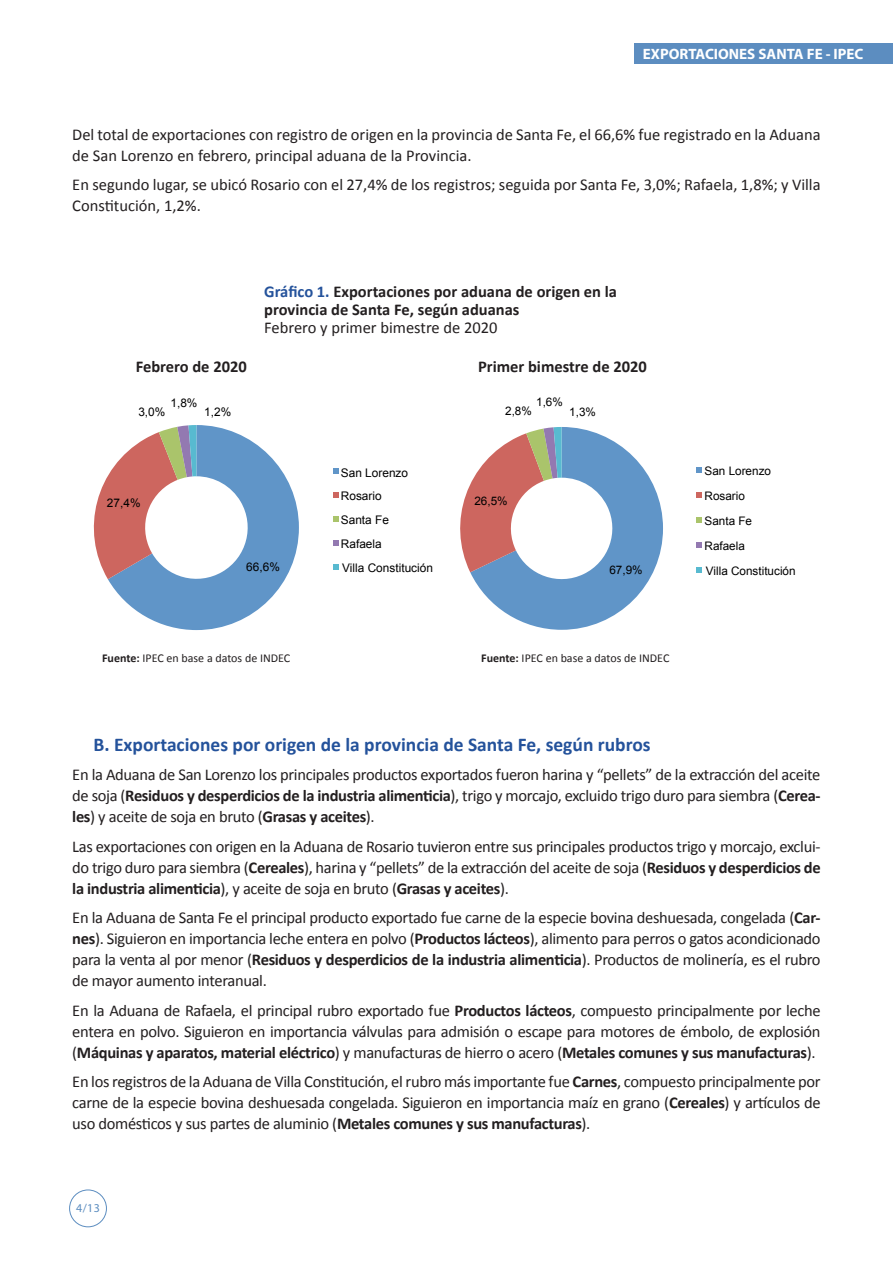
<style>
.page{position:relative;width:893px;height:1263px;background:#fff}
.page>*{position:absolute;margin:0;border:0;box-sizing:border-box;transform-origin:0 0}
.Subt_Tab{font:700 19.5px "Calibri";color:#24529b}
.Texto{font:16.5px/21px "Calibri";letter-spacing:-.02em;color:#231f20;text-align:justify}
.Texto-2{font:16.5px/21px "Calibri";color:#231f20}
.Cuadros{font:700 16.5px "Calibri";color:#231f20}
.Texto-3{font:700 16.5px "Calibri";color:#231f20}
.Cuadros-2{font:16.5px "Calibri";color:#231f20}
.t1{font:700 15px "Myriad Pro";color:#fff}
.Texto-4{font:12px "Calibri";color:#231f20}
.t2{font:12px "Myriad Pro";color:#5c8dc0}
.t3{font:11.85px/23.9px "Arial";color:#000}
.t4{font:11.7px/25px "Arial";color:#000}
.s1{color:#24529b}
.s2{font-weight:700}
</style>
<div class="page">
<div style="left:69px;top:1189px;width:38px;height:38px;border:1px solid #5c8dc0;border-radius:50%"></div>
<div style="left:634px;top:43px;width:259px;height:21px;background:#5c8dc0"></div>
<svg style="left:460px;top:427px;width:203px;height:203px"></svg>
<svg style="left:696px;top:467px;width:6px;height:5px"></svg>
<svg style="left:696px;top:492px;width:6px;height:5px"></svg>
<svg style="left:696px;top:517px;width:6px;height:5px"></svg>
<svg style="left:696px;top:542px;width:6px;height:5px"></svg>
<svg style="left:696px;top:567px;width:6px;height:6px"></svg>
<svg style="left:93px;top:425px;width:206px;height:205px"></svg>
<svg style="left:333px;top:468px;width:6px;height:6px"></svg>
<svg style="left:333px;top:492px;width:6px;height:6px"></svg>
<svg style="left:333px;top:516px;width:6px;height:6px"></svg>
<svg style="left:333px;top:540px;width:6px;height:6px"></svg>
<svg style="left:333px;top:564px;width:6px;height:6px"></svg>
<p class="t1" style="left:643px;top:44px;width:222px">EXPORTACIONES SANTA FE - IPEC</p>
<p class="Texto-2" style="left:72px;top:124px;width:750px">Del total de exportaciones con registro de origen en la provincia de Santa Fe, el 66,6% fue registrado en la Aduana de San Lorenzo en febrero, principal aduana de la Provincia.</p>
<p class="Texto-2" style="left:72px;top:175px;width:750px">En segundo lugar, se ubicó Rosario con el 27,4% de los registros; seguida por Santa Fe, 3,0%; Rafaela, 1,8%; y Villa<br>Constitución, 1,2%.</p>
<p class="Cuadros" style="left:264px;top:281px;width:354px"><span class="s1">Gráfico 1.</span> Exportaciones por aduana de origen en la</p>
<p class="Cuadros" style="left:264px;top:299px;width:257px">provincia de Santa Fe, según aduanas</p>
<p class="Cuadros-2" style="left:264px;top:317px;width:235px">Febrero y primer bimestre de 2020</p>
<p class="Texto-3" style="left:136px;top:356px;width:113px">Febrero de 2020</p>
<p class="Texto-3" style="left:478px;top:356px;width:170px">Primer bimestre de 2020</p>
<p class="t3" style="left:170px;top:391px;width:29px">1,8%</p>
<p class="t3" style="left:138px;top:400px;width:29px">3,0%</p>
<p class="t3" style="left:204px;top:400px;width:29px">1,2%</p>
<p class="t4" style="left:536px;top:390px;width:28px">1,6%</p>
<p class="t4" style="left:505px;top:399px;width:28px">2,8%</p>
<p class="t4" style="left:569px;top:399px;width:28px">1,3%</p>
<p class="t3" style="left:107px;top:491px;width:35px">27,4%</p>
<p class="t3" style="left:246px;top:555px;width:35px">66,6%</p>
<p class="t3" style="left:341px;top:460px;width:94px">San Lorenzo<br>Rosario<br>Santa Fe<br>Rafaela<br>Villa Constitución</p>
<p class="t4" style="left:474px;top:488px;width:35px">26,5%</p>
<p class="t4" style="left:609px;top:557px;width:35px">67,9%</p>
<p class="Texto-4" style="left:102px;top:650px;width:190px"><span class="s2">Fuente:</span> IPEC en base a datos de INDEC</p>
<p class="Texto-4" style="left:481px;top:650px;width:190px"><span class="s2">Fuente:</span> IPEC en base a datos de INDEC</p>
<p class="t4" style="left:704px;top:458px;width:93px">San Lorenzo<br>Rosario<br>Santa Fe<br>Rafaela<br>Villa Constitución</p>
<p class="Subt_Tab" style="left:94px;top:732px;width:559px">B. Exportaciones por origen de la provincia de Santa Fe, según rubros</p>
<p class="Texto" style="left:72px;top:764px;width:750px">En la Aduana de San Lorenzo los principales productos exportados fueron harina y “pellets” de la extracción del aceite de soja (<span class="s2">Residuos y desperdicios de la industria alimenticia</span>), trigo y morcajo, excluido trigo duro para siembra (<span class="s2">Cerea&shy;les</span>) y aceite de soja en bruto (<span class="s2">Grasas y aceites</span>).</p>
<p class="Texto" style="left:72px;top:836px;width:750px">Las exportaciones con origen en la Aduana de Rosario tuvieron entre sus principales productos trigo y morcajo, exclui&shy;do trigo duro para siembra (<span class="s2">Cereales</span>), harina y “pellets” de la extracción del aceite de soja (<span class="s2">Residuos y desperdicios de la industria alimenticia</span>), y aceite de soja en bruto (<span class="s2">Grasas y aceites</span>).</p>
<p class="Texto" style="left:72px;top:907px;width:750px">En la Aduana de Santa Fe el principal producto exportado fue carne de la especie bovina deshuesada, congelada (<span class="s2">Car&shy;nes</span>). Siguieron en importancia leche entera en polvo (<span class="s2">Productos lácteos</span>), alimento para perros o gatos acondicionado para la venta al por menor (<span class="s2">Residuos y desperdicios de la industria alimenticia</span>). Productos de molinería, es el rubro de mayor aumento interanual.</p>
<p class="Texto" style="left:72px;top:1000px;width:750px">En la Aduana de Rafaela, el principal rubro exportado fue <span class="s2">Productos lácteos</span>, compuesto principalmente por leche entera en polvo. Siguieron en importancia válvulas para admisión o escape para motores de émbolo, de explosión (<span class="s2">Máquinas y aparatos, material eléctrico</span>) y manufacturas de hierro o acero (<span class="s2">Metales comunes y sus manufacturas</span>).</p>
<p class="Texto" style="left:72px;top:1071px;width:750px">En los registros de la Aduana de Villa Constitución, el rubro más importante fue <span class="s2">Carnes</span>, compuesto principalmente por carne de la especie bovina deshuesada congelada. Siguieron en importancia maíz en grano (<span class="s2">Cereales</span>) y artículos de uso domésticos y sus partes de aluminio (<span class="s2">Metales comunes y sus manufacturas</span>).</p>
<p class="t2" style="left:76px;top:1201px;width:25px">4/13</p>
</div>
